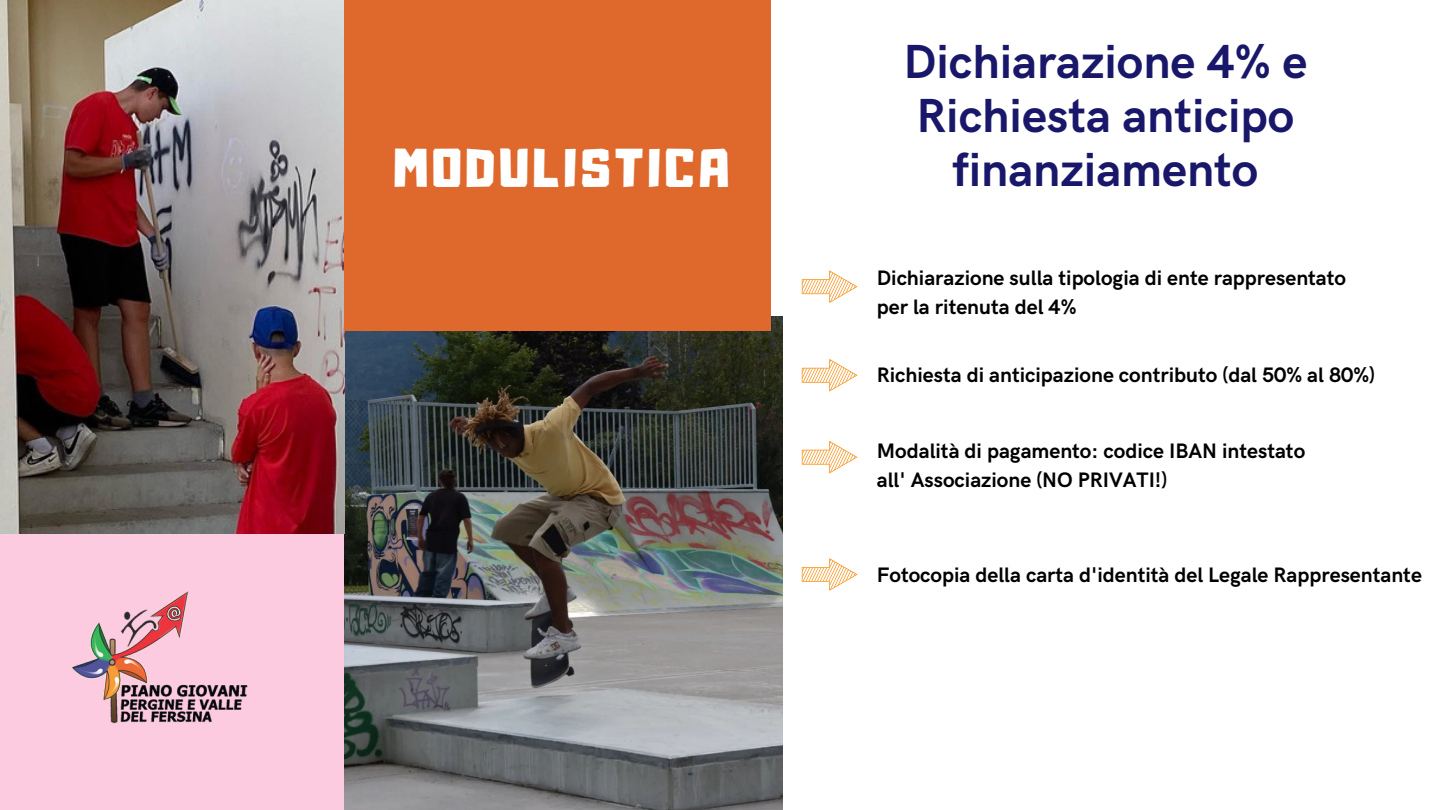
<style>
.page{position:relative;width:1440px;height:810px;background:#fff}
.page>*{position:absolute;margin:0;border:0;box-sizing:border-box;transform-origin:0 0}
.t1{font:700 48px/54.1px "HK Grotesk";color:#191769}
.t2{font:48px "Adumu";letter-spacing:.095em;color:#fff}
.t3{font:700 21px "HK Grotesk";color:#000}
</style>
<div class="page">
<div style="left:0;top:534px;width:352px;height:276px;background:#fdcbdf"></div>
<img style="left:344px;top:317px;width:438px;height:493px">
<img style="left:0;top:0;width:344px;height:534px">
<div style="left:344px;top:0;width:427px;height:331px;background:#df682d"></div>
<svg style="left:802px;top:271px;width:55px;height:32px"></svg>
<svg style="left:802px;top:359px;width:55px;height:32px"></svg>
<svg style="left:802px;top:441px;width:55px;height:32px"></svg>
<svg style="left:802px;top:558px;width:55px;height:33px"></svg>
<img style="left:72px;top:591px;width:176px;height:133px">
<p class="t1" style="left:903px;top:37px;width:406px">Dichiarazione 4% e<br>Richiesta anticipo</p>
<h2 class="t2" style="left:394px;top:148px;width:337px">MODULISTICA</h2>
<p class="t1" style="left:953px;top:145px;width:307px">finanziamento</p>
<p class="t3" style="left:877px;top:266px;width:471px">Dichiarazione sulla tipologia di ente rappresentato</p>
<p class="t3" style="left:877px;top:295px;width:201px">per la ritenuta del 4%</p>
<p class="t3" style="left:877px;top:363px;width:500px">Richiesta di anticipazione contributo (dal 50% al 80%)</p>
<p class="t3" style="left:877px;top:439px;width:430px">Modalità di pagamento: codice IBAN intestato</p>
<p class="t3" style="left:877px;top:468px;width:292px">all' Associazione (NO PRIVATI!)</p>
<p class="t3" style="left:877px;top:563px;width:547px">Fotocopia della carta d'identità del Legale Rappresentante</p>
</div>
